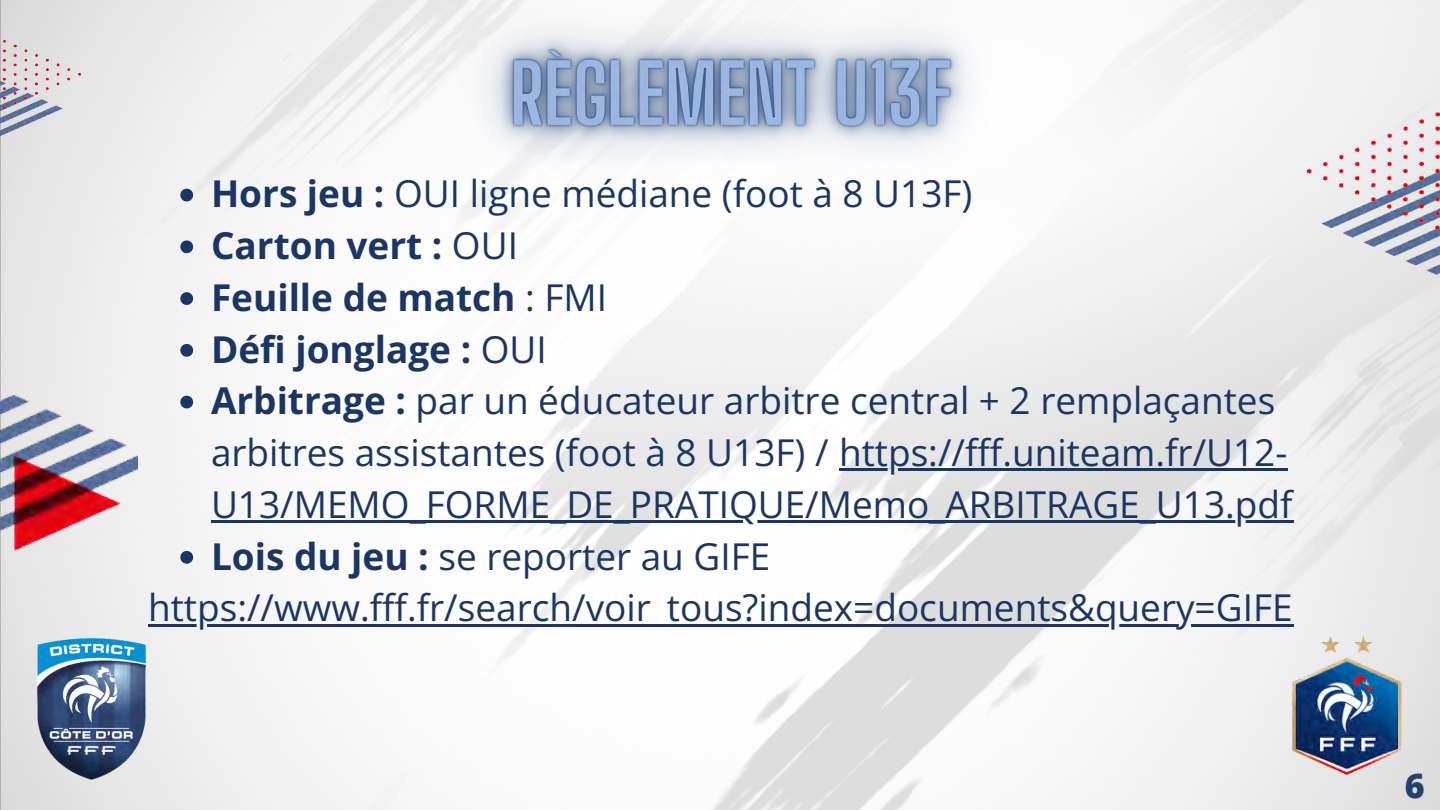
<style>
.page{position:relative;width:1440px;height:810px;background:#fff}
.page>*{position:absolute;margin:0;border:0;box-sizing:border-box;transform-origin:0 0}
.t1{font:37px/51.7px "Open Sans";color:#1b3663}
.t2{font:700 37px "Open Sans";color:#1b3663}
.t3{font:800 34px "Open Sans";color:#24406d}
.s1{font-weight:700}
.s2{font-weight:400}
</style>
<div class="page">
<img style="left:0;top:0;width:1440px;height:810px">
<img style="left:418px;top:0;width:626px;height:234px">
<img style="left:0;top:113px;width:63px;height:30px">
<img style="left:0;top:35px;width:80px;height:78px">
<img style="left:0;top:381px;width:137px;height:170px">
<img style="left:1321px;top:230px;width:118px;height:45px">
<img style="left:1308px;top:113px;width:131px;height:117px">
<svg style="left:180px;top:189px;width:13px;height:12px"></svg>
<svg style="left:180px;top:240px;width:13px;height:13px"></svg>
<svg style="left:180px;top:292px;width:13px;height:13px"></svg>
<svg style="left:180px;top:344px;width:13px;height:13px"></svg>
<svg style="left:180px;top:396px;width:13px;height:12px"></svg>
<hr style="left:839px;top:468px;width:449px;height:3px;background:#1b3663">
<hr style="left:211px;top:520px;width:1083px;height:3px;background:#1b3663">
<svg style="left:180px;top:551px;width:13px;height:10px"></svg>
<hr style="left:148px;top:624px;width:1146px;height:3px;background:#1b3663">
<img style="left:0;top:561px;width:301px;height:249px">
<img style="left:1258px;top:619px;width:178px;height:165px">
<p class="t1" style="left:211px;top:167px;width:763px"><span class="s1">Hors jeu :</span> OUI ligne médiane (foot à 8 U13F)</p>
<p class="t2" style="left:211px;top:220px;width:309px">Carton vert : <span class="s2">OUI</span></p>
<p class="t2" style="left:211px;top:271px;width:398px">Feuille de match <span class="s2">: FMI</span></p>
<p class="t2" style="left:211px;top:323px;width:337px">Défi jonglage : <span class="s2">OUI</span></p>
<p class="t1" style="left:211px;top:374px;width:1083px"><span class="s1">Arbitrage :</span> par un éducateur arbitre central + 2 remplaçantes arbitres assistantes (foot à 8 U13F) / https://fff.uniteam.fr/U12-<br>U13/MEMO_FORME_DE_PRATIQUE/Memo_ARBITRAGE_U13.pdf</p>
<p class="t1" style="left:211px;top:530px;width:561px"><span class="s1">Lois du jeu :</span> se reporter au GIFE</p>
<p class="t1" style="left:148px;top:581px;width:1146px">https://www.fff.fr/search/voir_tous?index=documents&amp;query=GIFE</p>
<p class="t3" style="left:1405px;top:761px;width:21px">6</p>
</div>
